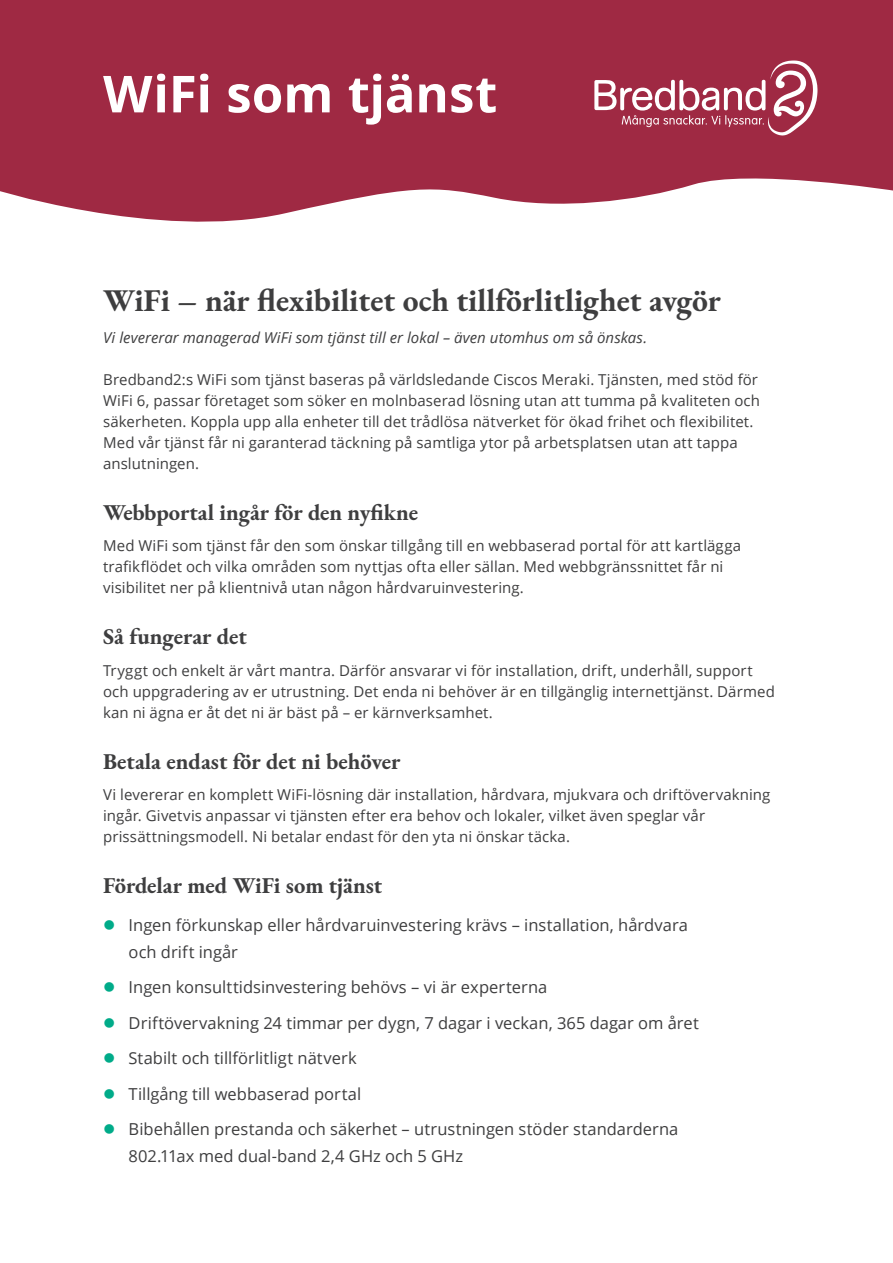
<style>
.page{position:relative;width:893px;height:1263px;background:#fff}
.page>*{position:absolute;margin:0;border:0;box-sizing:border-box;transform-origin:0 0}
.t1{font:700 51px "Open Sans";color:#fff}
.H1_0{font:700 31.5px "EB Garamond";color:#3e3e3f}
.t2{font:700 22.5px "EB Garamond";color:#3e3e3f}
.t3{font:16.5px/27px "Open Sans";color:#3e3e3f}
.Brödtext{font:15px/21px "Open Sans";letter-spacing:.005em;color:#3e3e3f}
.Brödtext-2{font:italic 15px "Open Sans";letter-spacing:.005em;color:#3e3e3f}
</style>
<div class="page">
<svg style="left:0;top:0;width:893px;height:222px;background:#a94057"></svg>
<svg style="left:594px;top:61px;width:223px;height:74px"></svg>
<h1 class="t1" style="left:103px;top:58px;width:396px">WiFi som tjänst</h1>
<p class="H1_0" style="left:103px;top:279px;width:619px">WiFi – när flexibilitet och tillförlitlighet avgör</p>
<p class="Brödtext-2" style="left:103px;top:327px;width:546px">Vi levererar managerad WiFi som tjänst till er lokal – även utomhus om så önskas.</p>
<p class="Brödtext" style="left:103px;top:369px;width:658px">Bredband2:s WiFi som tjänst baseras på världsledande Ciscos Meraki. Tjänsten, med stöd för WiFi 6, passar företaget som söker en molnbaserad lösning utan att tumma på kvaliteten och säkerheten. Koppla upp alla enheter till det trådlösa nätverket för ökad frihet och flexibilitet.<br>Med vår tjänst får ni garanterad täckning på samtliga ytor på arbetsplatsen utan att tappa anslutningen.</p>
<h2 class="t2" style="left:103px;top:496px;width:317px">Webbportal ingår för den nyfikne</h2>
<p class="Brödtext" style="left:103px;top:535px;width:639px">Med WiFi som tjänst får den som önskar tillgång till en webbaserad portal för att kartlägga trafikflödet och vilka områden som nyttjas ofta eller sällan. Med webbgränssnittet får ni visibilitet ner på klientnivå utan någon hårdvaruinvestering.</p>
<h2 class="t2" style="left:103px;top:621px;width:145px">Så fungerar det</h2>
<p class="Brödtext" style="left:103px;top:659px;width:673px">Tryggt och enkelt är vårt mantra. Därför ansvarar vi för installation, drift, underhåll, support och uppgradering av er utrustning. Det enda ni behöver är en tillgänglig internettjänst. Därmed kan ni ägna er åt det ni är bäst på – er kärnverksamhet.</p>
<h2 class="t2" style="left:103px;top:745px;width:299px">Betala endast för det ni behöver</h2>
<p class="Brödtext" style="left:103px;top:784px;width:669px">Vi levererar en komplett WiFi-lösning där installation, hårdvara, mjukvara och driftövervakning ingår. Givetvis anpassar vi tjänsten efter era behov och lokaler, vilket även speglar vår prissättningsmodell. Ni betalar endast för den yta ni önskar täcka.</p>
<h2 class="t2" style="left:103px;top:870px;width:281px">Fördelar med WiFi som tjänst</h2>
<p class="t3" style="left:129px;top:911px;width:561px">Ingen förkunskap eller hårdvaruinvestering krävs – installation, hårdvara och drift ingår</p>
<p class="t3" style="left:129px;top:973px;width:420px">Ingen konsulttidsinvestering behövs – vi är experterna</p>
<p class="t3" style="left:129px;top:1009px;width:572px">Driftövervakning 24 timmar per dygn, 7 dagar i veckan, 365 dagar om året</p>
<p class="t3" style="left:129px;top:1044px;width:230px">Stabilt och tillförlitligt nätverk</p>
<p class="t3" style="left:129px;top:1080px;width:234px">Tillgång till webbaserad portal</p>
<p class="t3" style="left:129px;top:1115px;width:551px">Bibehållen prestanda och säkerhet – utrustningen stöder standarderna<br>802.11ax med dual-band 2,4 GHz och 5 GHz</p>
</div>
